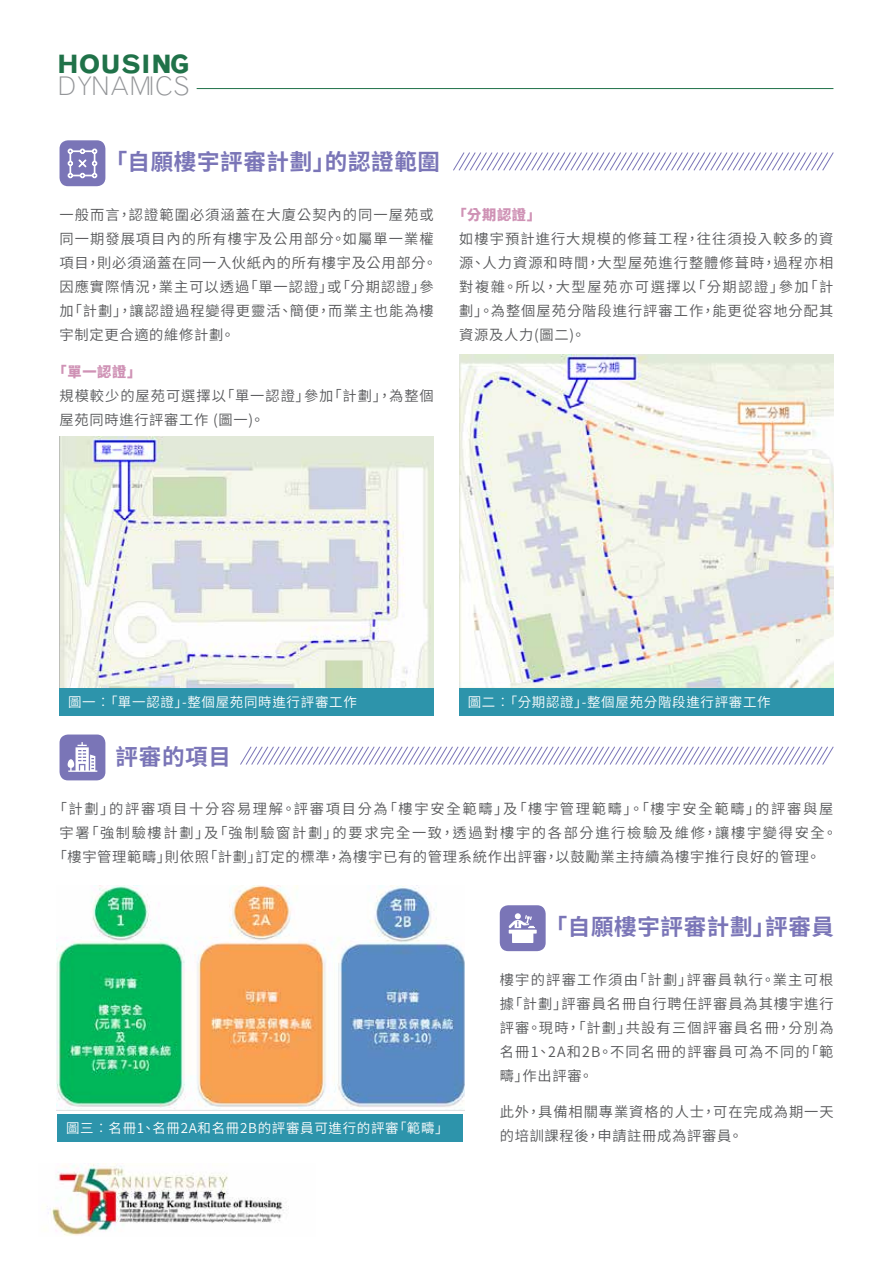
<style>
.page{position:relative;width:893px;height:1263px;background:#fff}
.page>*{position:absolute;margin:0;border:0;box-sizing:border-box;transform-origin:0 0}
.t1{font:300 25.8px "Grotesque MT Std";color:#939598}
.t2{font:700 25.35px "Grotesque MT Std";color:#207249}
.t3{font:700 22.5px "Noto Sans CJ Ktc";letter-spacing:.03em;color:#7a75b7}
.t4{font:600 14.25px/24px "Noto Sans CJ Ktc";letter-spacing:.07em;color:#57585a}
.t5{font:600 14.25px "Noto Sans CJ Ktc";letter-spacing:.05em;color:#57585a}
.t6{font:600 14.25px "Noto Sans CJ Ktc";letter-spacing:.12em;color:#57585a}
.t7{font:600 14.25px "Noto Sans CJ Ktc";letter-spacing:.115em;color:#57585a}
.t8{font:900 14.25px "Noto Sans CJ Ktc";letter-spacing:.05em;color:#cf92b5}
.t9{font:600 13.5px "Noto Sans CJ Ktc";letter-spacing:.05em;color:#fff}
</style>
<div class="page">
<hr style="left:197px;top:88px;width:636px;height:1px;background:#207249">
<img style="left:48px;top:1163px;width:241px;height:73px">
<div style="left:60px;top:734px;width:45px;height:46px;background:#7a75b7;border-radius:9px"></div>
<svg style="left:240px;top:746px;width:594px;height:19px"></svg>
<div style="left:60px;top:140px;width:45px;height:46px;background:#7a75b7;border-radius:9px"></div>
<svg style="left:453px;top:152px;width:381px;height:19px"></svg>
<img style="left:60px;top:436px;width:374px;height:252px">
<img style="left:459px;top:354px;width:374px;height:334px">
<div style="left:60px;top:688px;width:374px;height:27px;background:#2d94ab"></div>
<div style="left:459px;top:688px;width:374px;height:27px;background:#2d94ab"></div>
<div style="left:500px;top:905px;width:46px;height:46px;background:#7a75b7;border-radius:9px"></div>
<div style="left:58px;top:1114px;width:405px;height:27px;background:#2d94ab"></div>
<img style="left:56px;top:885px;width:408px;height:226px">
<svg style="left:68px;top:742px;width:29px;height:30px"></svg>
<svg style="left:509px;top:913px;width:28px;height:30px"></svg>
<svg style="left:67px;top:148px;width:31px;height:31px"></svg>
<h2 class="t2" style="left:57px;top:50px;width:134px">HOUSING</h2>
<h1 class="t1" style="left:57px;top:71px;width:134px">DYNAMICS</h1>
<h3 class="t3" style="left:105px;top:149px;width:337px">「自願樓宇評審計劃」的認證範圍</h3>
<p class="t4" style="left:60px;top:203px;width:379px">一般而言，認證範圍必須涵蓋在大廈公契內的同一屋苑或同一期發展項目內的所有樓宇及公用部分。如屬單一業權項目，則必須涵蓋在同一入伙紙內的所有樓宇及公用部分。因應實際情況，業主可以透過「單一認證」或「分期認證」參加「計劃」，讓認證過程變得更靈活、簡便，而業主也能為樓宇制定更合適的維修計劃。</p>
<p class="t8" style="left:53px;top:363px;width:90px">「單一認證」</p>
<p class="t4" style="left:60px;top:384px;width:376px">規模較少的屋苑可選擇以「單一認證」參加「計劃」，為整個屋苑同時進行評審工作 (圖一)。</p>
<p class="t8" style="left:452px;top:207px;width:90px">「分期認證」</p>
<p class="t4" style="left:459px;top:227px;width:376px;text-align:justify">如樓宇預計進行大規模的修葺工程，往往須投入較多的資源、人力資源和時間，大型屋苑進行整體修葺時，過程亦相對複雜。所以，大型屋苑亦可選擇以「分期認證」參加「計劃」。為整個屋苑分階段進行評審工作，能更從容地分配其資源及人力(圖二)。</p>
<p class="t9" style="left:68px;top:694px;width:290px">圖一︰「單一認證」-整個屋苑同時進行評審工作</p>
<p class="t9" style="left:468px;top:694px;width:304px">圖二︰「分期認證」-整個屋苑分階段進行評審工作</p>
<h3 class="t3" style="left:116px;top:744px;width:117px">評審的項目</h3>
<p class="t6" style="left:53px;top:801px;width:782px">「計劃」的評審項目十分容易理解。評審項目分為「樓宇安全範疇」及「樓宇管理範疇」。「樓宇安全範疇」的評審與屋</p>
<p class="t7" style="left:60px;top:825px;width:779px">宇署「強制驗樓計劃」及「強制驗窗計劃」的要求完全一致，透過對樓宇的各部分進行檢驗及維修，讓樓宇變得安全。</p>
<p class="t5" style="left:53px;top:849px;width:769px">「樓宇管理範疇」則依照「計劃」訂定的標準，為樓宇已有的管理系統作出評審，以鼓勵業主持續為樓宇推行良好的管理。</p>
<p class="t9" style="left:66px;top:1120px;width:384px">圖三︰名冊1、名冊2A和名冊2B的評審員可進行的評審「範疇」</p>
<h3 class="t3" style="left:545px;top:914px;width:291px">「自願樓宇評審計劃」評審員</h3>
<p class="t4" style="left:500px;top:968px;width:335px;text-align:justify">樓宇的評審工作須由「計劃」評審員執行。業主可根據「計劃」評審員名冊自行聘任評審員為其樓宇進行評審。現時，「計劃」共設有三個評審員名冊，分別為名冊1、2A和2B。不同名冊的評審員可為不同的「範疇」作出評審。</p>
<p class="t4" style="left:500px;top:1100px;width:335px">此外，具備相關專業資格的人士，可在完成為期一天的培訓課程後，申請註冊成為評審員。</p>
</div>
